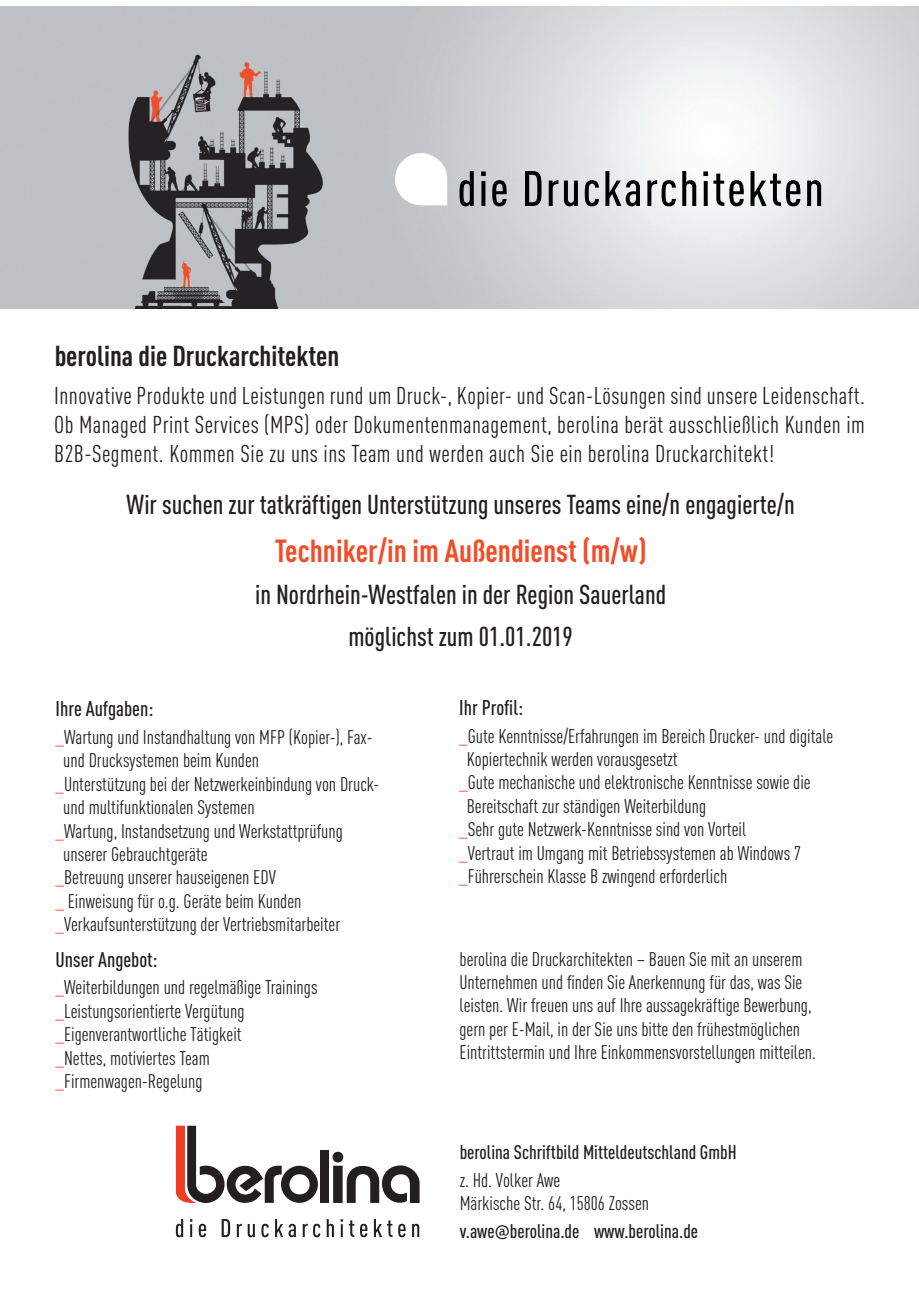
<style>
.page{position:relative;width:919px;height:1289px;background:#fff}
.page>*{position:absolute;margin:0;border:0;box-sizing:border-box;transform-origin:0 0}
.t1{font:700 31.5px "DIN Cond";color:#f04d28}
.t2{font:700 28.5px "DIN Cond";color:#231f20}
.t3{font:500 27px/42px "DIN Cond";color:#231f20;text-align:center}
.t4{font:24px/28.8px "DIN Cond";letter-spacing:.02em;color:#231f20;text-align:justify}
.t5{font:500 21px "DIN Cond";color:#231f20}
.t6{font:19.5px/23.4px "DIN Cond";color:#231f20}
.t7{font:500 19.5px "DIN Cond";color:#231f20}
.s1{color:#f04d28}
.s2{font-family:"Trebuchet MS";font-weight:400}
</style>
<div class="page">
<img style="left:0;top:6px;width:918px;height:302px">
<div style="left:321px;top:1150px;width:8px;height:52px;background:#231f20"></div>
<svg style="left:332px;top:1151px;width:87px;height:51px"></svg>
<svg style="left:176px;top:1125px;width:142px;height:78px"></svg>
<svg style="left:176px;top:1219px;width:7px;height:18px"></svg>
<svg style="left:190px;top:1219px;width:2px;height:17px"></svg>
<svg style="left:199px;top:1223px;width:7px;height:14px"></svg>
<svg style="left:221px;top:1219px;width:9px;height:17px"></svg>
<svg style="left:237px;top:1223px;width:5px;height:13px"></svg>
<svg style="left:248px;top:1224px;width:7px;height:13px"></svg>
<svg style="left:261px;top:1223px;width:8px;height:14px"></svg>
<svg style="left:275px;top:1219px;width:21px;height:18px"></svg>
<svg style="left:303px;top:1223px;width:17px;height:14px"></svg>
<svg style="left:327px;top:1219px;width:7px;height:17px"></svg>
<svg style="left:340px;top:1219px;width:3px;height:17px"></svg>
<svg style="left:349px;top:1220px;width:5px;height:16px"></svg>
<svg style="left:360px;top:1223px;width:7px;height:14px"></svg>
<svg style="left:374px;top:1219px;width:18px;height:17px"></svg>
<svg style="left:398px;top:1223px;width:7px;height:14px"></svg>
<svg style="left:412px;top:1223px;width:7px;height:13px"></svg>
<svg style="left:459px;top:171px;width:14px;height:35px"></svg>
<svg style="left:481px;top:171px;width:4px;height:35px"></svg>
<svg style="left:492px;top:180px;width:14px;height:26px"></svg>
<svg style="left:525px;top:171px;width:16px;height:35px"></svg>
<svg style="left:548px;top:180px;width:10px;height:26px"></svg>
<svg style="left:564px;top:180px;width:14px;height:26px"></svg>
<svg style="left:584px;top:180px;width:15px;height:26px"></svg>
<svg style="left:605px;top:171px;width:35px;height:35px"></svg>
<svg style="left:647px;top:180px;width:28px;height:26px"></svg>
<svg style="left:682px;top:171px;width:14px;height:35px"></svg>
<svg style="left:703px;top:171px;width:40px;height:35px"></svg>
<svg style="left:750px;top:171px;width:50px;height:35px"></svg>
<svg style="left:807px;top:180px;width:14px;height:26px"></svg>
<svg style="left:395px;top:153px;width:52px;height:53px"></svg>
<h2 class="t2" style="left:55px;top:337px;width:286px">berolina die Druckarchitekten</h2>
<p class="t4" style="left:54px;top:380px;width:812px">Innovative Produkte und Leistungen rund um Druck-, Kopier- und Scan-Lösungen sind unsere Leidenschaft.<br>Ob Managed Print Services (MPS) oder Dokumentenmanagement, berolina berät ausschließlich Kunden im B2B-Segment. Kommen Sie zu uns ins Team und werden auch Sie ein berolina Druckarchitekt!</p>
<h3 class="t3" style="left:126px;top:483px;width:670px">Wir suchen zur tatkräftigen Unterstützung unseres Teams eine/n engagierte/n</h3>
<h1 class="t1" style="left:275px;top:530px;width:373px">Techniker/in im Außendienst (m/w)</h1>
<h3 class="t3" style="left:255px;top:573px;width:412px">in Nordrhein-Westfalen in der Region Sauerland möglichst zum 01.01.2019</h3>
<p class="t5" style="left:56px;top:694px;width:99px">Ihre Aufgaben:</p>
<p class="t6" style="left:56px;top:724px;width:318px"><span class="s1">_</span>Wartung und Instandhaltung von MFP (Kopier-), Fax-</p>
<p class="t6" style="left:63px;top:748px;width:197px">und Drucksystemen beim Kunden</p>
<p class="t6" style="left:56px;top:771px;width:325px"><span class="s1">_</span>Unterstützung bei der Netzwerkeinbindung von Druck-</p>
<p class="t6" style="left:63px;top:794px;width:193px">und multifunktionalen Systemen</p>
<p class="t6" style="left:56px;top:818px;width:289px"><span class="s1">_</span>Wartung, Instandsetzung und Werkstattprüfung</p>
<p class="t6" style="left:63px;top:841px;width:146px">unserer Gebrauchtgeräte</p>
<p class="t6" style="left:56px;top:865px;width:222px"><span class="s1">_</span>Betreuung unserer hauseigenen EDV</p>
<p class="t6" style="left:56px;top:888px;width:247px"><span class="s1">_</span> Einweisung für o.g. Geräte beim Kunden</p>
<p class="t6" style="left:56px;top:911px;width:286px"><span class="s1">_</span>Verkaufsunterstützung der Vertriebsmitarbeiter</p>
<p class="t5" style="left:56px;top:945px;width:104px">Unser Angebot:</p>
<p class="t6" style="left:56px;top:975px;width:263px"><span class="s1">_</span>Weiterbildungen und regelmäßige Trainings <span class="s1">_</span>Leistungsorientierte Vergütung <span class="s1">_</span>Eigenverantwortliche Tätigkeit<br><span class="s1">_</span>Nettes, motiviertes Team <span class="s1">_</span>Firmenwagen-Regelung</p>
<p class="t5" style="left:459px;top:693px;width:65px">Ihr Profil:</p>
<p class="t6" style="left:459px;top:723px;width:375px"><span class="s1">_</span>Gute Kenntnisse/Erfahrungen im Bereich Drucker- und digitale</p>
<p class="t6" style="left:467px;top:746px;width:212px">Kopiertechnik werden vorausgesetzt</p>
<p class="t6" style="left:459px;top:770px;width:353px"><span class="s1">_</span>Gute mechanische und elektronische Kenntnisse sowie die</p>
<p class="t6" style="left:467px;top:793px;width:241px">Bereitschaft zur ständigen Weiterbildung</p>
<p class="t6" style="left:459px;top:817px;width:288px"><span class="s1">_</span>Sehr gute Netzwerk-Kenntnisse sind von Vorteil</p>
<p class="t6" style="left:459px;top:840px;width:343px"><span class="s1">_</span>Vertraut im Umgang mit Betriebssystemen ab Windows 7</p>
<p class="t6" style="left:459px;top:863px;width:269px"><span class="s1">_</span>Führerschein Klasse B zwingend erforderlich</p>
<p class="t6" style="left:459px;top:946px;width:358px">berolina die Druckarchitekten – Bauen Sie mit an unserem Unternehmen und finden Sie Anerkennung für das, was Sie leisten. Wir freuen uns auf Ihre aussagekräftige Bewerbung, gern per E-Mail, in der Sie uns bitte den frühestmöglichen Eintrittstermin und Ihre Einkommensvorstellungen mitteilen.</p>
<p class="t7" style="left:459px;top:1138px;width:278px">berolina Schriftbild Mitteldeutschland GmbH</p>
<p class="t6" style="left:459px;top:1167px;width:191px">z. Hd. Volker Awe<br>Märkische Str. 64, 15806 Zossen</p>
<p class="t7" style="left:459px;top:1218px;width:240px">v.awe<span class="s2">@</span>berolina.de www.berolina.de</p>
</div>
